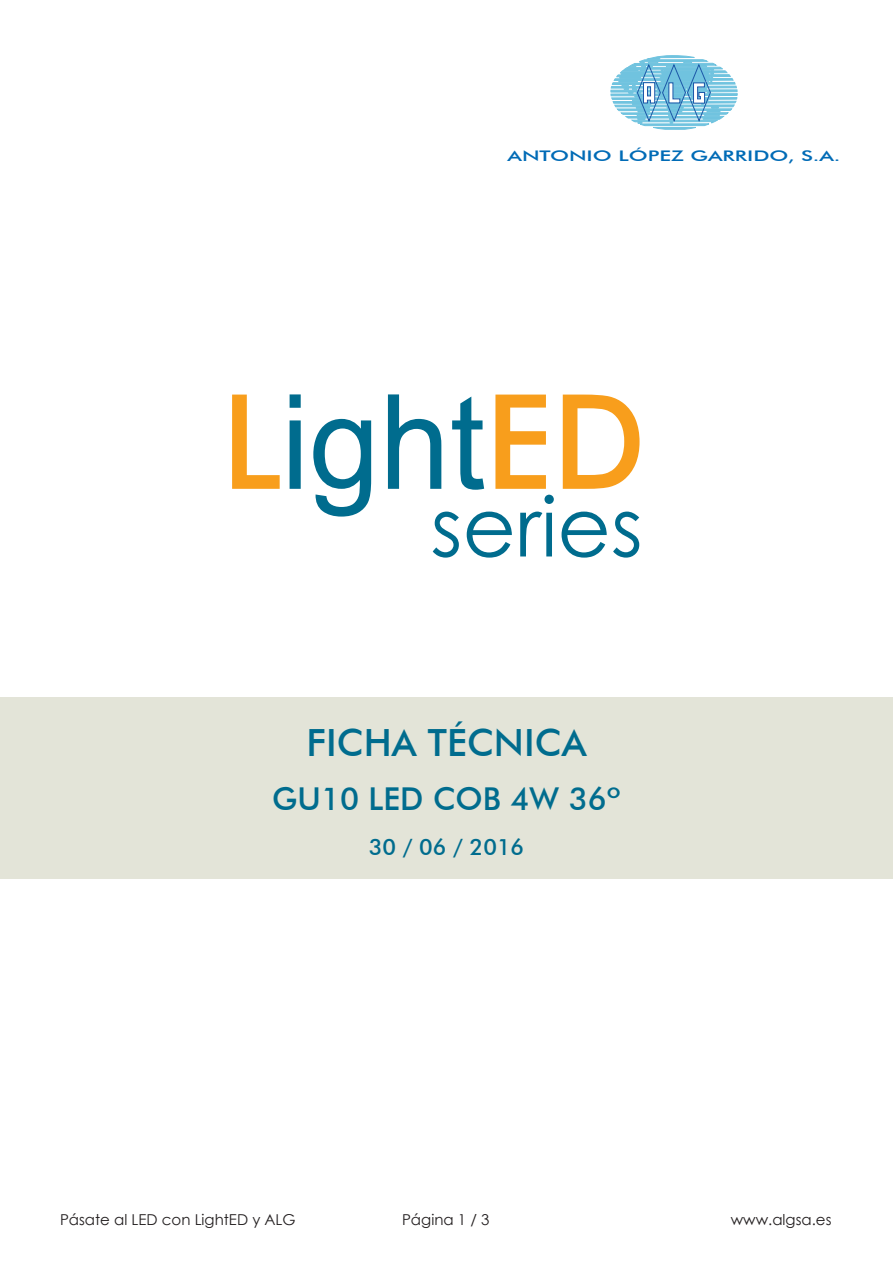
<style>
.page{position:relative;width:893px;height:1263px;background:#fff}
.page>*{position:absolute;margin:0;border:0;box-sizing:border-box;transform-origin:0 0}
.t1{font:131.85px "Arial";color:#006c8e;scale:.96 1}
.t2{font:82.35px "Century Gothic";color:#006c8e}
.t3{font:500 37.5px "Futura BT";color:#006c8e}
.t4{font:500 31.5px "Futura BT";color:#006c8e}
.t5{font:500 22.5px "Futura BT";color:#006c8e}
.t6{font:15px "Century Gothic";color:#231f20}
.t7{font:500 14.7px "Futura BT";color:#006bb6;scale:1.5 1}
.s1{font-family:"Futura BT";font-weight:500;color:#f89e1c}
</style>
<div class="page">
<div style="left:0;top:697px;width:893px;height:182px;background:#e3e4d8"></div>
<svg style="left:611px;top:56px;width:126px;height:73px"></svg>
<p class="t7" style="left:507px;top:146px;width:223px">ANTONIO LÓPEZ GARRIDO, S.A.</p>
<h1 class="t1" style="left:222px;top:352px;width:443px"><span class="s1">L</span>ight<span class="s1">ED</span></h1>
<h2 class="t2" style="left:431px;top:469px;width:214px">series</h2>
<p class="t3" style="left:306px;top:719px;width:282px">FICHA TÉCNICA</p>
<p class="t4" style="left:272px;top:780px;width:350px">GU10 LED COB 4W 36º</p>
<p class="t5" style="left:369px;top:833px;width:157px">30 / 06 / 2016</p>
<p class="t6" style="left:60px;top:1209px;width:237px">Pásate al LED con LightED y ALG</p>
<p class="t6" style="left:402px;top:1209px;width:89px">Página 1 / 3</p>
<p class="t6" style="left:731px;top:1209px;width:102px">www.algsa.es</p>
</div>
